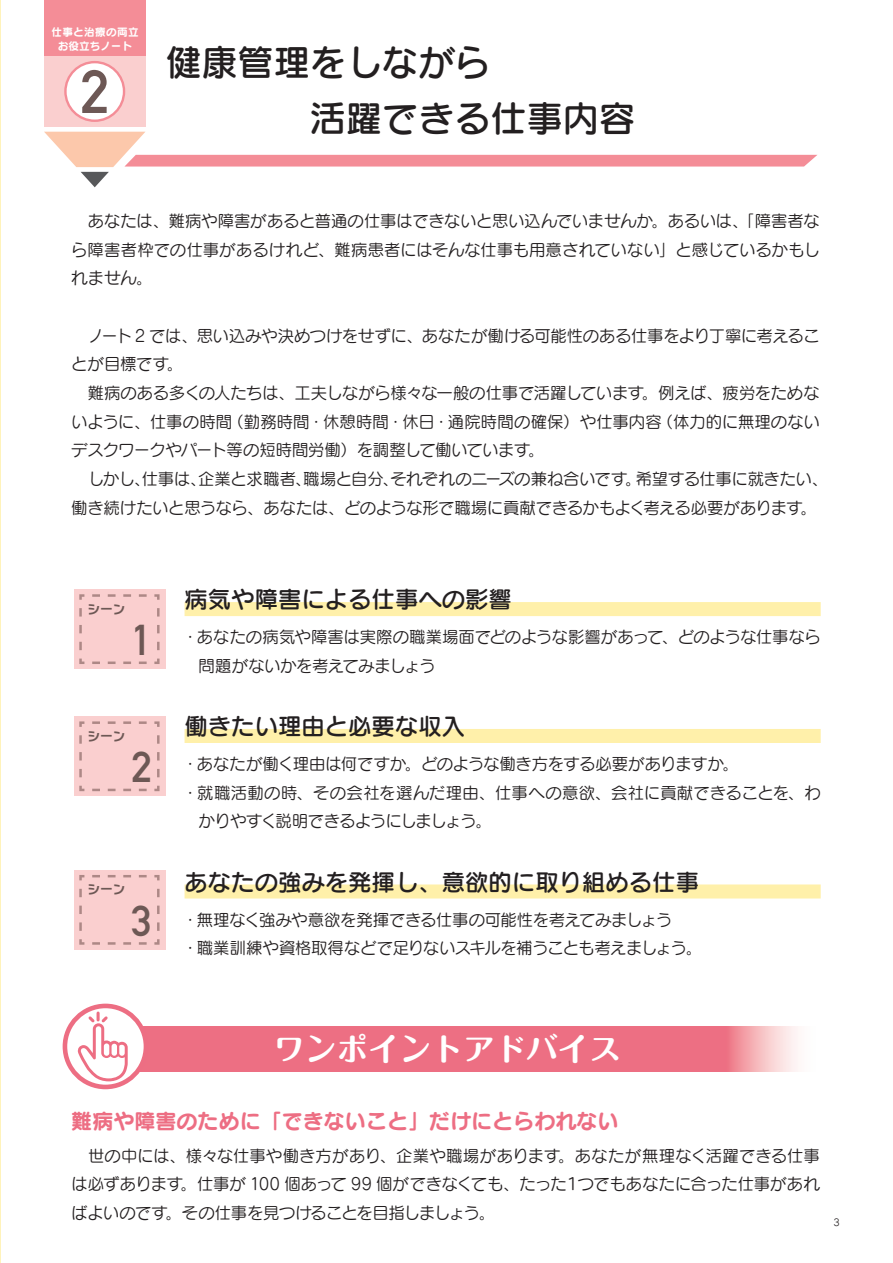
<style>
.page{position:relative;width:893px;height:1263px;background:#fff}
.page>*{position:absolute;margin:0;border:0;box-sizing:border-box;transform-origin:0 0}
.t1{font:700 60px "DIN Alternate";color:#6d5855}
.t2{font:700 42.45px "DIN Alternate";color:#6d5855}
.t3{font:36.15px/56.1px "Seurat Pro DB";color:#231f20}
.t4{font:700 31.5px "Maru Fo Pro";color:#fff}
.t5{font:23.4px "Seurat Pro DB";color:#231f20}
.t6{font:21px "Seurat Pro B";color:#ed6e83}
.t7{font:16.35px/28.7px "Seurat Pro M";letter-spacing:-.02em;color:#231f20}
.t8{font:16.35px "Seurat Pro M";letter-spacing:.015em;color:#231f20}
.t9{font:16.35px "Seurat Pro M";letter-spacing:-.06em;color:#231f20}
.t10{font:12.75px "Rodin NTLG Pro B";color:#6d5855}
.t11{font:10.65px/13.8px "Seurat Pro B";letter-spacing:.03em;color:#fff;text-align:center}
.t12{font:9.6px "Seurat Pro M";color:#231f20}
</style>
<div class="page">
<hr style="left:0;top:0;width:1px;height:1263px;background:#fff3bb">
<svg style="left:65px;top:1006px;width:81px;height:81px"></svg>
<div style="left:63px;top:1004px;width:85px;height:85px;border:5px solid #ed6e83;border-radius:50%"></div>
<svg style="left:78px;top:1013px;width:50px;height:68px"></svg>
<div style="left:44px;top:56px;width:101px;height:71px;background:#facfcf"></div>
<div style="left:44px;top:0;width:101px;height:56px;background:#f48d97"></div>
<svg style="left:44px;top:132px;width:773px;height:55px"></svg>
<div style="left:185px;top:602px;width:636px;height:14px;background:#fff0aa"></div>
<div style="left:185px;top:729px;width:636px;height:14px;background:#fff0aa"></div>
<div style="left:185px;top:884px;width:636px;height:14px;background:#fff0aa"></div>
<div style="left:74px;top:589px;width:92px;height:80px;background:#facfcf"></div>
<svg style="left:79px;top:594px;width:81px;height:70px"></svg>
<div style="left:74px;top:716px;width:92px;height:80px;background:#facfcf"></div>
<svg style="left:79px;top:721px;width:81px;height:70px"></svg>
<div style="left:74px;top:870px;width:92px;height:79px;background:#facfcf"></div>
<svg style="left:79px;top:875px;width:81px;height:70px"></svg>
<div style="left:65px;top:62px;width:59px;height:59px;background:#fff;border-radius:50%"></div>
<div style="left:64px;top:61px;width:61px;height:61px;border:2px solid #f48d97;border-radius:50%"></div>
<p class="t11" style="left:51px;top:25px;width:89px">仕事と治療の両立お役立ちノート</p>
<h1 class="t1" style="left:80px;top:46px;width:30px">2</h1>
<h3 class="t3" style="left:165px;top:33px;width:471px">健康管理をしながら<br>　　　　活躍できる仕事内容</h3>
<p class="t7" style="left:71px;top:206px;width:750px;text-align:justify">　あなたは、難病や障害があると普通の仕事はできないと思い込んでいませんか。あるいは、「障害者なら障害者枠での仕事があるけれど、難病患者にはそんな仕事も用意されていない」と感じているかもしれません。</p>
<p class="t7" style="left:71px;top:321px;width:758px">　ノート 2 では、思い込みや決めつけをせずに、あなたが働ける可能性のある仕事をより丁寧に考えることが目標です。<br>　難病のある多くの人たちは、工夫しながら様々な一般の仕事で活躍しています。例えば、疲労をためないように、仕事の時間（勤務時間・休憩時間・休日・通院時間の確保）や仕事内容（体力的に無理のないデスクワークやパート等の短時間労働）を調整して働いています。<br>　しかし、仕事は、企業と求職者、職場と自分、それぞれのニーズの兼ね合いです。希望する仕事に就きたい、働き続けたいと思うなら、あなたは、どのような形で職場に貢献できるかもよく考える必要があります。</p>
<p class="t10" style="left:87px;top:600px;width:40px">シーン</p>
<h2 class="t2" style="left:132px;top:608px;width:22px">1</h2>
<p class="t10" style="left:87px;top:727px;width:40px">シーン</p>
<h2 class="t2" style="left:132px;top:735px;width:22px">2</h2>
<p class="t10" style="left:87px;top:881px;width:40px">シーン</p>
<h2 class="t2" style="left:132px;top:888px;width:22px">3</h2>
<h3 class="t5" style="left:185px;top:584px;width:329px">病気や障害による仕事への影響</h3>
<p class="t7" style="left:199px;top:622px;width:624px;text-indent:-16px">・あなたの病気や障害は実際の職業場面でどのような影響があって、どのような仕事なら問題がないかを考えてみましょう</p>
<h3 class="t5" style="left:185px;top:711px;width:282px">働きたい理由と必要な収入</h3>
<p class="t7" style="left:182px;top:749px;width:558px">・あなたが働く理由は何ですか。どのような働き方をする必要がありますか。</p>
<p class="t8" style="left:182px;top:782px;width:640px">・就職活動の時、その会社を選んだ理由、仕事への意欲、会社に貢献できることを、わ</p>
<p class="t9" style="left:199px;top:810px;width:295px">かりやすく説明できるようにしましょう。</p>
<h3 class="t5" style="left:185px;top:866px;width:516px">あなたの強みを発揮し、意欲的に取り組める仕事</h3>
<p class="t7" style="left:182px;top:905px;width:522px">・無理なく強みや意欲を発揮できる仕事の可能性を考えてみましょう<br>・職業訓練や資格取得などで足りないスキルを補うことも考えましょう。</p>
<h3 class="t4" style="left:274px;top:1024px;width:349px">ワンポイントアドバイス</h3>
<p class="t6" style="left:71px;top:1106px;width:549px">難病や障害のために「できないこと」だけにとらわれない</p>
<p class="t7" style="left:71px;top:1141px;width:750px;text-align:justify">　世の中には、様々な仕事や働き方があり、企業や職場があります。あなたが無理なく活躍できる仕事は必ずあります。仕事が 100 個あって 99 個ができなくても、たった１つでもあなたに合った仕事があればよいのです。その仕事を見つけることを目指しましょう。</p>
<p class="t12" style="left:834px;top:1216px;width:8px">3</p>
</div>
